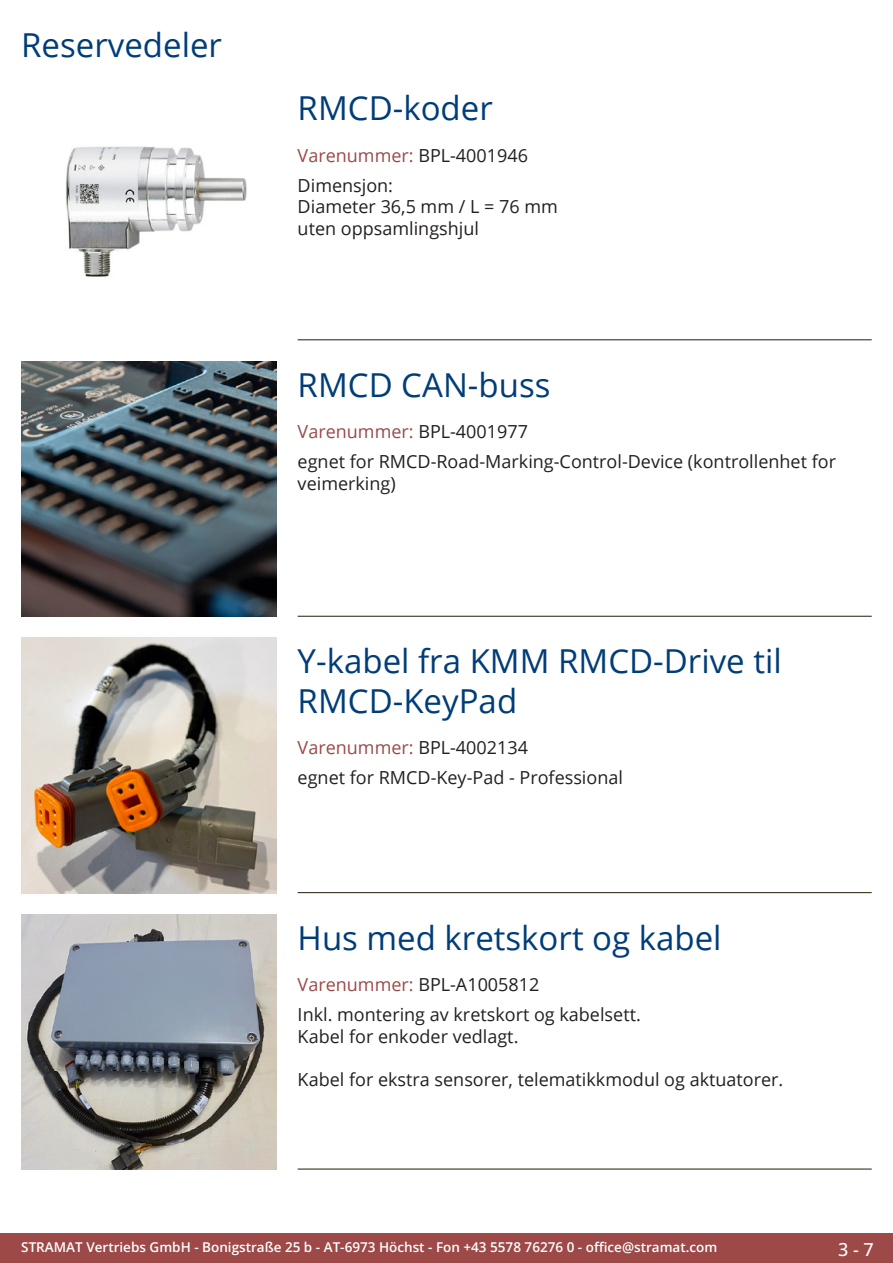
<style>
.page{position:relative;width:893px;height:1263px;background:#fff}
.page>*{position:absolute;margin:0;border:0;box-sizing:border-box;transform-origin:0 0}
.Produkttitel{font:33px/39.6px "Open Sans";color:#003d78}
.RastTitel{font:33px "Open Sans";color:#003d78}
.Beschreibung_Text{font:18px/21.6px "Open Sans";color:#231f20}
.TechDaten_Überschrif{font:18px "Open Sans";color:#9c4948}
.TechDaten_Überschrif-2{font:18px "Open Sans";color:#231f20}
.t1{font:500 18px "Open Sans";color:#fff}
.t2{font:600 13.5px "Open Sans";color:#fff}
.s1{color:#231f20}
.s2{color:#9c4948}
</style>
<div class="page">
<div style="left:0;top:1233px;width:893px;height:30px;background:#9c4948"></div>
<hr style="left:298px;top:340px;width:574px;height:1px;background:#201d08">
<hr style="left:298px;top:616px;width:574px;height:1px;background:#201d08">
<hr style="left:298px;top:892px;width:574px;height:1px;background:#201d08">
<hr style="left:298px;top:1169px;width:574px;height:1px;background:#201d08">
<img style="left:65px;top:146px;width:182px;height:131px">
<img style="left:21px;top:361px;width:255px;height:256px">
<img style="left:21px;top:638px;width:255px;height:255px">
<img style="left:21px;top:914px;width:255px;height:255px">
<p class="RastTitel" style="left:21px;top:22px;width:202px">Reservedeler</p>
<p class="Produkttitel" style="left:298px;top:88px;width:197px">RMCD-koder</p>
<p class="TechDaten_Überschrif" style="left:298px;top:143px;width:232px">Varenummer: <span class="s1">BPL-4001946</span></p>
<p class="Beschreibung_Text" style="left:298px;top:174px;width:262px">Dimensjon:<br>Diameter 36,5 mm / L = 76 mm uten oppsamlingshjul</p>
<p class="Produkttitel" style="left:298px;top:364px;width:254px">RMCD CAN-buss</p>
<p class="TechDaten_Überschrif" style="left:298px;top:420px;width:232px">Varenummer: <span class="s1">BPL-4001977</span></p>
<p class="Beschreibung_Text" style="left:298px;top:450px;width:540px">egnet for RMCD-Road-Marking-Control-Device (kontrollenhet for veimerking)</p>
<p class="Produkttitel" style="left:298px;top:640px;width:486px">Y-kabel fra KMM RMCD-Drive til<br>RMCD-KeyPad</p>
<p class="TechDaten_Überschrif" style="left:298px;top:735px;width:232px">Varenummer: <span class="s1">BPL-4002134</span></p>
<p class="Beschreibung_Text" style="left:298px;top:766px;width:327px">egnet for RMCD-Key-Pad - Professional</p>
<p class="Produkttitel" style="left:298px;top:917px;width:425px">Hus med kretskort og kabel</p>
<p class="TechDaten_Überschrif-2" style="left:298px;top:972px;width:243px"><span class="s2">Varenummer:</span> BPL-A1005812</p>
<p class="Beschreibung_Text" style="left:298px;top:1003px;width:345px">Inkl. montering av kretskort og kabelsett.<br>Kabel for enkoder vedlagt.</p>
<p class="Beschreibung_Text" style="left:298px;top:1068px;width:487px">Kabel for ekstra sensorer, telematikkmodul og aktuatorer.</p>
<p class="t2" style="left:21px;top:1238px;width:698px">STRAMAT Vertriebs GmbH - Bonigstraße 25 b - AT-6973 Höchst - Fon +43 5578 76276 0 - office@stramat.com</p>
<p class="t1" style="left:838px;top:1237px;width:37px">3 - 7</p>
</div>
